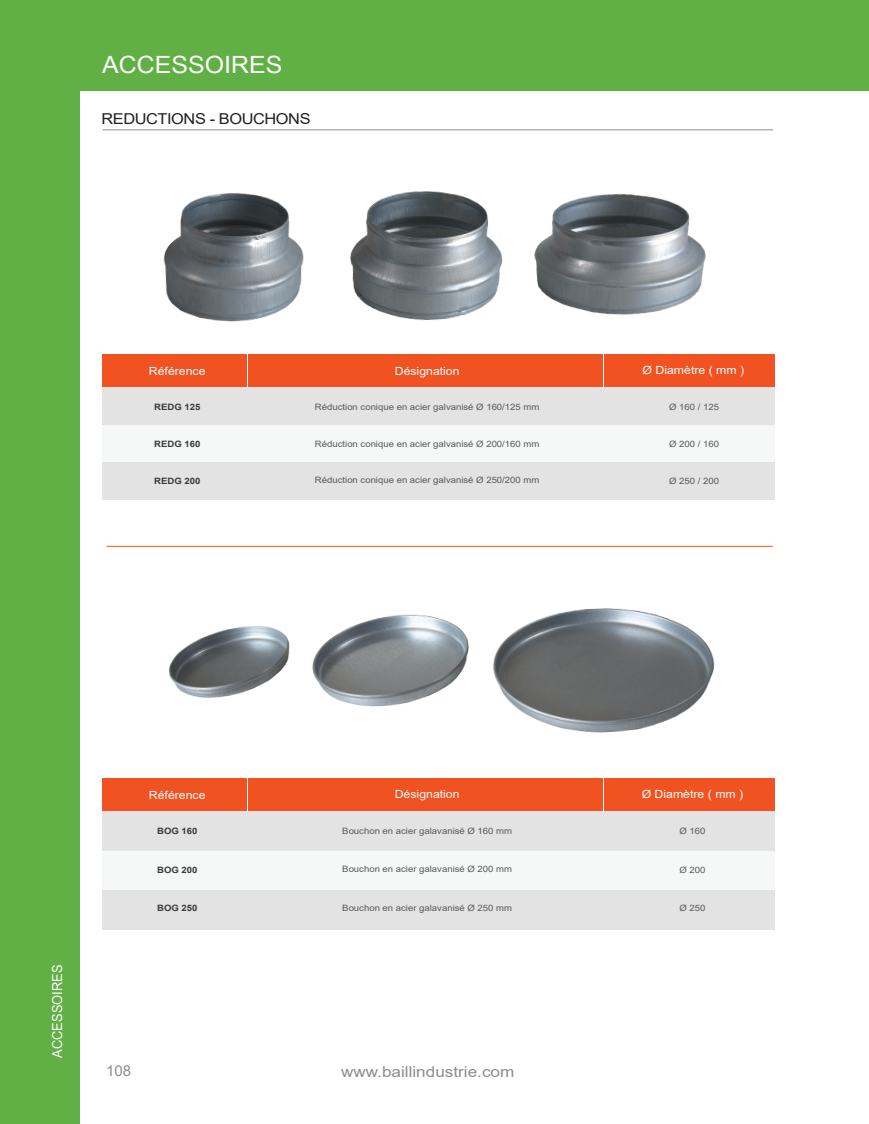
<style>
.page{position:relative;width:869px;height:1124px;background:#fff}
.page>*{position:absolute;margin:0;border:0;box-sizing:border-box;transform-origin:0 0}
.t1{font:23.75px "Arial Narrow";color:#fff;scale:1.28 1}
.t2{font:15px "Arial";color:#8d8d8d;scale:1.14 1}
.t3{font:15px "Arial";letter-spacing:-.025em;color:#231f20;scale:1.09 1}
.t4{font:15px "Arial";color:#8d8d8d}
.t5{font:13.75px "Arial Narrow";color:#fff;scale:1.14 1}
.t6{font:11.25px "Arial";color:#fff;scale:1.09 1}
.t7{font:8.75px "Arial";color:#595959;scale:1.09 1}
.t8{font:700 8.75px "Arial";color:#393a39;scale:1.09 1}
</style>
<div class="page">
<div style="left:0;top:0;width:868px;height:91px;background:#61b045"></div>
<div style="left:0;top:0;width:79px;height:1123px;background:#61b045"></div>
<hr style="left:102px;top:129px;width:670px;height:1px;background:#8d8d8d">
<hr style="left:106px;top:545px;width:666px;height:2px;background:#f37b37">
<img style="left:169px;top:608px;width:546px;height:125px">
<img style="left:163px;top:193px;width:141px;height:129px">
<img style="left:534px;top:193px;width:172px;height:122px">
<img style="left:350px;top:191px;width:153px;height:129px">
<div style="left:102px;top:355px;width:672px;height:32px;background:#f15222"></div>
<div style="left:102px;top:425px;width:672px;height:37px;background:#f6f8f8"></div>
<div style="left:102px;top:387px;width:672px;height:38px;background:#e2e3e2"></div>
<div style="left:102px;top:462px;width:672px;height:38px;background:#e2e3e2"></div>
<hr style="left:247px;top:354px;width:1px;height:33px;background:#fff">
<hr style="left:603px;top:355px;width:1px;height:32px;background:#fff">
<div style="left:102px;top:778px;width:672px;height:32px;background:#f15222"></div>
<div style="left:102px;top:850px;width:672px;height:40px;background:#f6f8f8"></div>
<div style="left:102px;top:810px;width:672px;height:40px;background:#e2e3e2"></div>
<div style="left:102px;top:890px;width:672px;height:39px;background:#e2e3e2"></div>
<hr style="left:247px;top:778px;width:1px;height:32px;background:#fff">
<hr style="left:603px;top:778px;width:1px;height:32px;background:#fff">
<h1 class="t1" style="left:102px;top:47px;width:142px">ACCESSOIRES</h1>
<h2 class="t3" style="left:101px;top:108px;width:193px">REDUCTIONS - BOUCHONS</h2>
<p class="t6" style="left:149px;top:363px;width:53px">Référence</p>
<p class="t6" style="left:394px;top:363px;width:61px">Désignation</p>
<p class="t6" style="left:642px;top:362px;width:95px">Ø Diamètre ( mm )</p>
<p class="t7" style="left:315px;top:401px;width:207px">Réduction conique en acier galvanisé Ø 160/125 mm</p>
<p class="t7" style="left:668px;top:401px;width:47px">Ø 160 / 125</p>
<p class="t7" style="left:315px;top:437px;width:207px">Réduction conique en acier galvanisé Ø 200/160 mm</p>
<p class="t7" style="left:315px;top:474px;width:207px">Réduction conique en acier galvanisé Ø 250/200 mm</p>
<p class="t8" style="left:154px;top:401px;width:44px">REDG 125</p>
<p class="t8" style="left:154px;top:438px;width:44px">REDG 160</p>
<p class="t7" style="left:668px;top:438px;width:47px">Ø 200 / 160</p>
<p class="t8" style="left:154px;top:475px;width:44px">REDG 200</p>
<p class="t7" style="left:668px;top:475px;width:47px">Ø 250 / 200</p>
<h3 class="t5" style="left:47px;top:1057px;width:83px;rotate:-90deg">ACCESSOIRES</h3>
<p class="t6" style="left:149px;top:787px;width:53px">Référence</p>
<p class="t6" style="left:394px;top:786px;width:61px">Désignation</p>
<p class="t6" style="left:641px;top:786px;width:95px">Ø Diamètre ( mm )</p>
<p class="t7" style="left:342px;top:824px;width:157px">Bouchon en acier galavanisé Ø 160 mm</p>
<p class="t7" style="left:679px;top:824px;width:25px">Ø 160</p>
<p class="t7" style="left:342px;top:862px;width:157px">Bouchon en acier galavanisé Ø 200 mm</p>
<p class="t7" style="left:342px;top:901px;width:157px">Bouchon en acier galavanisé Ø 250 mm</p>
<p class="t8" style="left:157px;top:824px;width:38px">BOG 160</p>
<p class="t8" style="left:157px;top:863px;width:38px">BOG 200</p>
<p class="t7" style="left:679px;top:863px;width:25px">Ø 200</p>
<p class="t8" style="left:157px;top:902px;width:38px">BOG 250</p>
<p class="t7" style="left:679px;top:902px;width:25px">Ø 250</p>
<h2 class="t4" style="left:106px;top:1060px;width:27px">108</h2>
<h2 class="t2" style="left:341px;top:1060px;width:153px">www.baillindustrie.com</h2>
</div>
